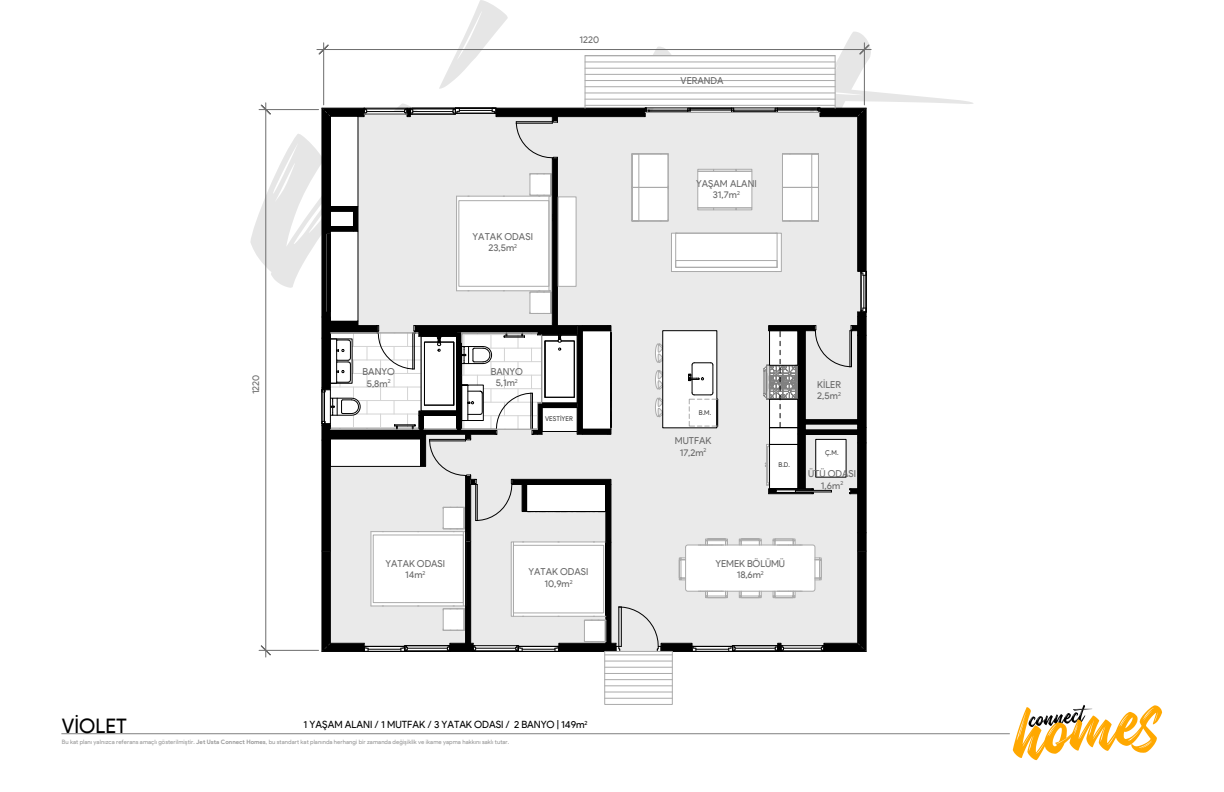
<style>
.page{position:relative;width:1224px;height:792px;background:#fff}
.page>*{position:absolute;margin:0;border:0;box-sizing:border-box;transform-origin:0 0}
.t1{font:20px "Product Sans";color:#000}
.t2{font:10px "Product Sans";letter-spacing:-.01em;color:#000}
.t3{font:9.6px/11.5px "Product Sans";color:#696969;text-align:center}
.t4{font:9.5px "Product Sans";letter-spacing:-.005em;color:#6d6d6d}
.t5{font:6.6px "Product Sans";letter-spacing:.005em;color:#3f3f3f}
.t6{font:6px "Product Sans";letter-spacing:.005em;color:#9a9a9a}
.s1{font-weight:700}
</style>
<div class="page">
<svg style="left:461px;top:0;width:47px;height:43px;fill:#e7e7e7"></svg>
<svg style="left:847px;top:32px;width:126px;height:72px"></svg>
<hr style="left:62px;top:733px;width:947px;height:1px;background:#808080">
<svg style="left:1013px;top:705px;width:149px;height:55px"></svg>
<svg style="left:607px;top:660px;width:63px;height:38px"></svg>
<hr style="left:605px;top:698px;width:67px;height:1px;background:#aaa">
<hr style="left:605px;top:692px;width:67px;height:1px;background:#aaa">
<hr style="left:605px;top:686px;width:67px;height:1px;background:#aaa">
<hr style="left:605px;top:679px;width:67px;height:1px;background:#aaa">
<hr style="left:605px;top:673px;width:67px;height:1px;background:#aaa">
<hr style="left:605px;top:667px;width:67px;height:1px;background:#aaa">
<hr style="left:605px;top:661px;width:67px;height:1px;background:#aaa">
<div style="left:605px;top:651px;width:67px;height:54px;border:1px solid #aaa"></div>
<hr style="left:266px;top:103px;width:1px;height:554px;background:#6d6d6d">
<svg style="left:250px;top:43px;width:621px;height:613px"></svg>
<hr style="left:266px;top:109px;width:53px;height:1px;background:#6d6d6d">
<h1 class="t1" style="left:62px;top:713px;width:67px">VİOLET</h1>
<h3 class="t4" style="left:580px;top:34px;width:21px">1220</h3>
<h3 class="t4" style="left:250px;top:394px;width:21px;rotate:-90deg">1220</h3>
<h3 class="t3" style="left:473px;top:231px;width:62px">YATAK ODASI<br>23,5m<sup>2</sup></h3>
<h3 class="t3" style="left:363px;top:366px;width:34px">BANYO<br>5,8m<sup>2</sup></h3>
<h3 class="t3" style="left:491px;top:366px;width:34px">BANYO<br>5,1m<sup>2</sup></h3>
<p class="t5" style="left:545px;top:415px;width:29px">VESTİYER</p>
<h3 class="t3" style="left:386px;top:558px;width:61px">YATAK ODASI<br>14m<sup>2</sup></h3>
<h3 class="t3" style="left:529px;top:566px;width:61px">YATAK ODASI<br>10,9m<sup>2</sup></h3>
<h2 class="t2" style="left:304px;top:719px;width:286px">1 YAŞAM ALANI / 1 MUTFAK / 3 YATAK ODASI / 2 BANYO | 149m<sup>2</sup></h2>
<p class="t6" style="left:62px;top:738px;width:449px">Bu kat planı yalnızca referans amaçlı gösterilmiştir. <span class="s1">Jet Usta Connect Homes</span>, bu standart kat planında herhangi bir zamanda değişiklik ve ikame yapma hakkını saklı tutar.</p>
<h3 class="t3" style="left:681px;top:75px;width:44px">VERANDA</h3>
<h3 class="t3" style="left:696px;top:178px;width:62px">YAŞAM ALANI<br>31,7m<sup>2</sup></h3>
<p class="t5" style="left:699px;top:408px;width:14px">B.M.</p>
<h3 class="t3" style="left:675px;top:435px;width:38px">MUTFAK<br>17,2m<sup>2</sup></h3>
<h3 class="t3" style="left:817px;top:379px;width:25px;text-align:left">KİLER<br>2,5m<sup>2</sup></h3>
<p class="t5" style="left:778px;top:460px;width:13px">B.D.</p>
<p class="t5" style="left:825px;top:448px;width:15px">Ç.M.</p>
<h3 class="t3" style="left:808px;top:468px;width:50px">ÜTÜ ODASI<br>1,6m<sup>2</sup></h3>
<h3 class="t3" style="left:715px;top:558px;width:71px">YEMEK BÖLÜMÜ<br>18,6m<sup>2</sup></h3>
</div>
